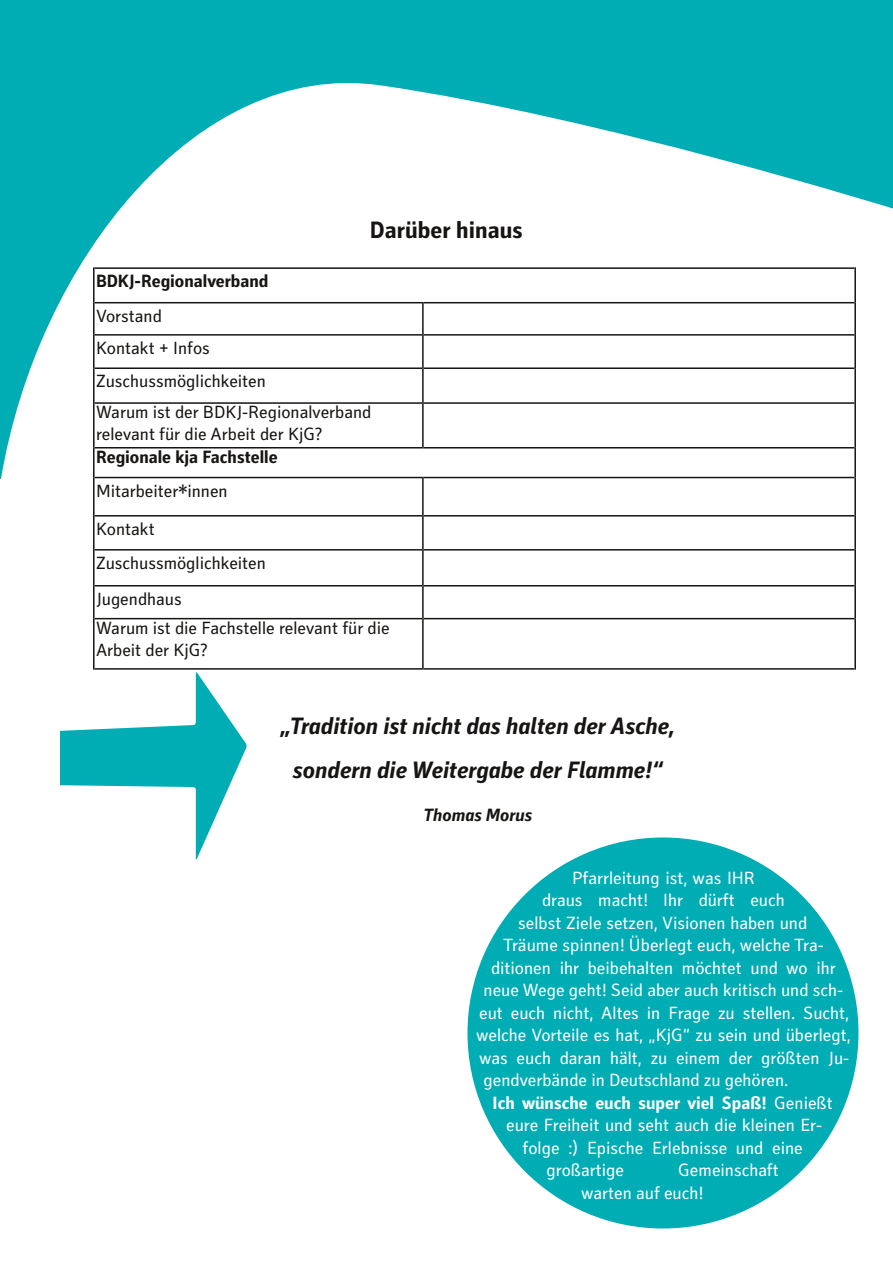
<style>
.page{position:relative;width:893px;height:1263px;background:#fff}
.page>*{position:absolute;margin:0;border:0;box-sizing:border-box;transform-origin:0 0}
.t1{font:italic 700 24px/43.2px "Secca Kj G";color:#171513;text-align:center}
.t2{font:700 24px "Secca Kj G";color:#171513}
.t3{font:18px/22.5px "Secca Kj G";color:#fff}
.t4{font:18px/32.7px "Secca Kj G";color:#171513}
.t5{font:700 18px "Secca Kj G";color:#171513}
.t6{font:700 18px "Secca Kj G";color:#fff}
.t7{font:italic 700 18px "Secca Kj G";color:#171513}
.s1{font-weight:400}
</style>
<div class="page">
<svg style="left:0;top:0;width:893px;height:479px"></svg>
<hr style="left:854px;top:267px;width:2px;height:36px;background:#171513">
<hr style="left:93px;top:267px;width:2px;height:36px;background:#171513">
<hr style="left:422px;top:302px;width:2px;height:33px;background:#171513">
<hr style="left:93px;top:303px;width:2px;height:32px;background:#171513">
<hr style="left:854px;top:303px;width:2px;height:32px;background:#171513">
<hr style="left:422px;top:335px;width:2px;height:33px;background:#171513">
<hr style="left:93px;top:335px;width:2px;height:33px;background:#171513">
<hr style="left:854px;top:335px;width:2px;height:33px;background:#171513">
<hr style="left:422px;top:368px;width:2px;height:35px;background:#171513">
<hr style="left:93px;top:368px;width:2px;height:35px;background:#171513">
<hr style="left:854px;top:368px;width:2px;height:35px;background:#171513">
<hr style="left:422px;top:403px;width:2px;height:45px;background:#171513">
<hr style="left:93px;top:403px;width:2px;height:45px;background:#171513">
<hr style="left:854px;top:403px;width:2px;height:45px;background:#171513">
<hr style="left:854px;top:448px;width:2px;height:29px;background:#171513">
<hr style="left:93px;top:448px;width:2px;height:29px;background:#171513">
<hr style="left:422px;top:477px;width:2px;height:39px;background:#171513">
<hr style="left:93px;top:477px;width:2px;height:39px;background:#171513">
<hr style="left:854px;top:477px;width:2px;height:39px;background:#171513">
<hr style="left:422px;top:516px;width:2px;height:34px;background:#171513">
<hr style="left:93px;top:516px;width:2px;height:34px;background:#171513">
<hr style="left:854px;top:516px;width:2px;height:34px;background:#171513">
<hr style="left:422px;top:550px;width:2px;height:36px;background:#171513">
<hr style="left:93px;top:550px;width:2px;height:36px;background:#171513">
<hr style="left:854px;top:550px;width:2px;height:36px;background:#171513">
<hr style="left:422px;top:586px;width:2px;height:33px;background:#171513">
<hr style="left:93px;top:586px;width:2px;height:33px;background:#171513">
<hr style="left:854px;top:586px;width:2px;height:33px;background:#171513">
<hr style="left:422px;top:619px;width:2px;height:51px;background:#171513">
<hr style="left:93px;top:619px;width:2px;height:51px;background:#171513">
<hr style="left:854px;top:619px;width:2px;height:51px;background:#171513">
<hr style="left:95px;top:302px;width:327px;height:1px;background:#171513">
<hr style="left:424px;top:302px;width:430px;height:1px;background:#171513">
<hr style="left:95px;top:267px;width:759px;height:2px;background:#171513">
<hr style="left:95px;top:334px;width:327px;height:2px;background:#171513">
<hr style="left:424px;top:334px;width:430px;height:2px;background:#171513">
<hr style="left:95px;top:367px;width:327px;height:2px;background:#171513">
<hr style="left:424px;top:367px;width:430px;height:2px;background:#171513">
<hr style="left:95px;top:402px;width:327px;height:2px;background:#171513">
<hr style="left:424px;top:402px;width:430px;height:2px;background:#171513">
<hr style="left:95px;top:447px;width:327px;height:1px;background:#171513">
<hr style="left:424px;top:447px;width:430px;height:1px;background:#171513">
<hr style="left:95px;top:477px;width:327px;height:1px;background:#171513">
<hr style="left:424px;top:477px;width:430px;height:1px;background:#171513">
<hr style="left:95px;top:515px;width:327px;height:1px;background:#171513">
<hr style="left:424px;top:515px;width:430px;height:1px;background:#171513">
<hr style="left:95px;top:549px;width:327px;height:2px;background:#171513">
<hr style="left:424px;top:549px;width:430px;height:2px;background:#171513">
<hr style="left:95px;top:585px;width:327px;height:1px;background:#171513">
<hr style="left:424px;top:585px;width:430px;height:1px;background:#171513">
<hr style="left:95px;top:618px;width:327px;height:1px;background:#171513">
<hr style="left:424px;top:618px;width:430px;height:1px;background:#171513">
<hr style="left:95px;top:668px;width:327px;height:2px;background:#171513">
<hr style="left:424px;top:668px;width:430px;height:2px;background:#171513">
<svg style="left:60px;top:672px;width:187px;height:188px"></svg>
<div style="left:467px;top:837px;width:391px;height:391px;background:#00adb5;border-radius:50%"></div>
<h1 class="t2" style="left:370px;top:216px;width:154px">Darüber hinaus</h1>
<p class="t5" style="left:96px;top:271px;width:174px">BDKJ-Regionalverband</p>
<p class="t4" style="left:96px;top:300px;width:171px">Vorstand<br>Kontakt + Infos<br>Zuschussmöglichkeiten</p>
<p class="t4" style="left:96px;top:401px;width:277px;line-height:22.5px">Warum ist der BDKJ-Regionalverband relevant für die Arbeit der KjG?</p>
<p class="t5" style="left:96px;top:446px;width:183px">Regionale kja Fachstelle</p>
<p class="t4" style="left:96px;top:472px;width:133px;line-height:38.2px">Mitarbeiter*innen<br>Kontakt</p>
<p class="t4" style="left:96px;top:545px;width:171px;line-height:36px">Zuschussmöglichkeiten<br>Jugendhaus</p>
<p class="t4" style="left:96px;top:617px;width:295px;line-height:22.5px">Warum ist die Fachstelle relevant für die<br>Arbeit der KjG?</p>
<h1 class="t1" style="left:281px;top:706px;width:396px">„Tradition ist nicht das halten der Asche, sondern die Weitergabe der Flamme!“</h1>
<p class="t7" style="left:423px;top:805px;width:110px">Thomas Morus</p>
<p class="t3" style="left:572px;top:867px;width:184px">Pfarrleitung ist, was IHR</p>
<p class="t3" style="left:542px;top:889px;width:244px">draus macht! Ihr dürft euch</p>
<p class="t3" style="left:518px;top:912px;width:291px">selbst Ziele setzen, Visionen haben und</p>
<p class="t3" style="left:503px;top:934px;width:322px">Träume spinnen! Überlegt euch, welche Tra-</p>
<p class="t3" style="left:491px;top:957px;width:346px">ditionen ihr beibehalten möchtet und wo ihr</p>
<p class="t3" style="left:484px;top:979px;width:361px">neue Wege geht! Seid aber auch kritisch und sch-</p>
<p class="t3" style="left:479px;top:1002px;width:372px">eut euch nicht, Altes in Frage zu stellen. Sucht,</p>
<p class="t3" style="left:476px;top:1024px;width:376px">welche Vorteile es hat, „KjG“ zu sein und überlegt,</p>
<p class="t3" style="left:479px;top:1047px;width:372px">was euch daran hält, zu einem der größten Ju-</p>
<p class="t3" style="left:484px;top:1069px;width:306px">gendverbände in Deutschland zu gehören.</p>
<p class="t6" style="left:493px;top:1092px;width:342px">Ich wünsche euch super viel Spaß! <span class="s1">Genießt</span></p>
<p class="t3" style="left:506px;top:1114px;width:318px">eure Freiheit und seht auch die kleinen Er-</p>
<p class="t3" style="left:523px;top:1137px;width:282px">folge :) Epische Erlebnisse und eine</p>
<p class="t3" style="left:547px;top:1159px;width:79px">großartige</p>
<p class="t3" style="left:581px;top:1159px;width:199px;text-indent:97px">Gemeinschaft warten auf euch!</p>
</div>
